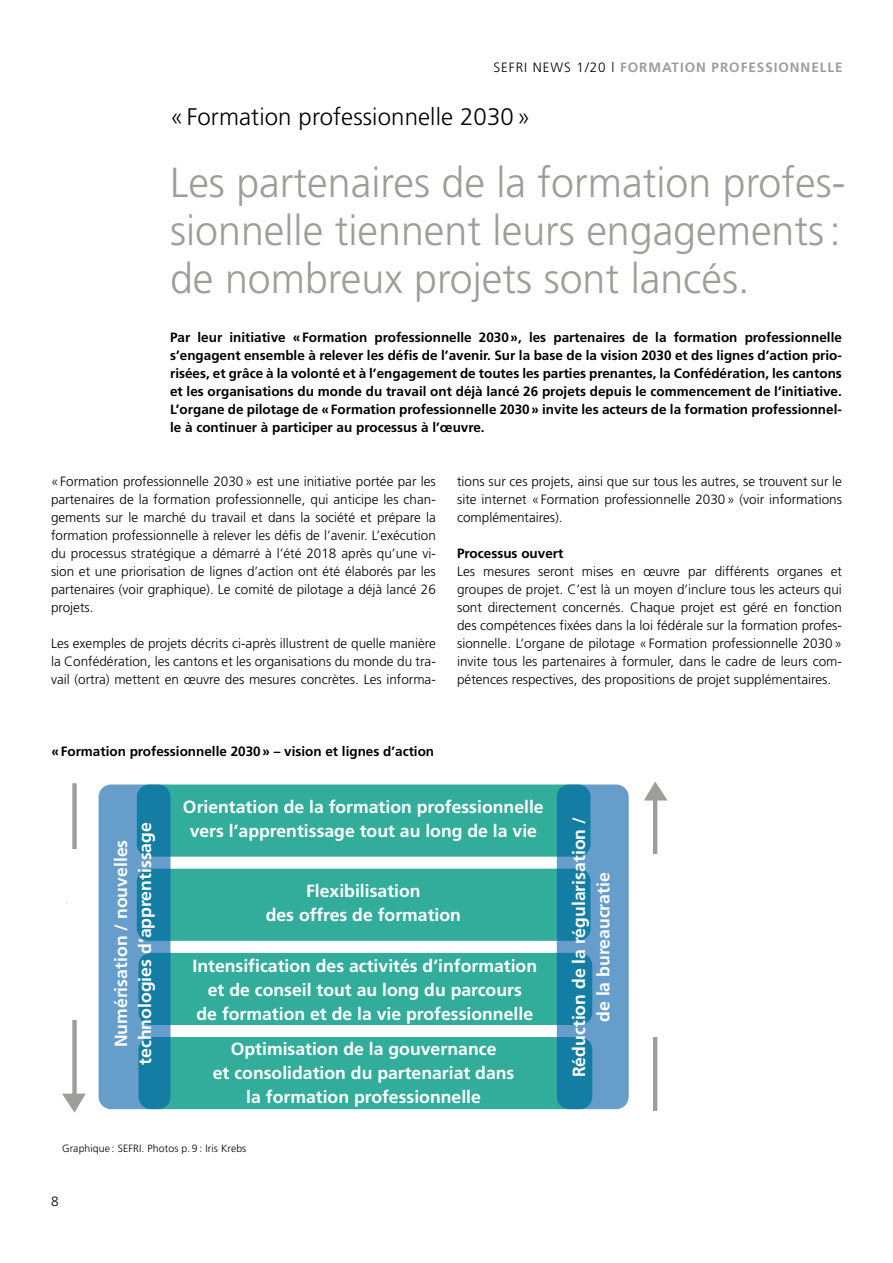
<style>
.page{position:relative;width:893px;height:1263px;background:#fff}
.page>*{position:absolute;margin:0;border:0;box-sizing:border-box;transform-origin:0 0}
.t1{font:300 42px/48px "Frutiger LT Std";color:#9d9d9c;text-align:justify}
.t2{font:300 24px "Frutiger LT Std";letter-spacing:.005em;color:#000}
.t3{font:700 17.55px/24.3px "Frutiger LT Std";color:#fff;text-align:center}
.t4{font:300 13.5px/18px "Frutiger LT Std";color:#000;text-align:justify}
.t5{font:700 13.5px/18px "Frutiger LT Std";color:#000;text-align:justify}
.t6{font:700 13.5px "Frutiger LT Std";letter-spacing:.07em;color:#9d9d9c}
.t7{font:300 10.5px "Frutiger LT Std";letter-spacing:.01em;color:#000}
.s1{font-weight:300;color:#000}
</style>
<div class="page">
<div style="left:72px;top:783px;width:5px;height:325px;background:#9d9d9c"></div>
<svg style="left:62px;top:1093px;width:24px;height:20px"></svg>
<div style="left:137px;top:784px;width:454px;height:73px;background:#33ad9b;border-radius:12px"></div>
<div style="left:137px;top:869px;width:454px;height:72px;background:#33ad9b;border-radius:12px"></div>
<div style="left:139px;top:953px;width:453px;height:72px;background:#33ad9b;border-radius:12px"></div>
<div style="left:139px;top:1037px;width:453px;height:72px;background:#33ad9b;border-radius:12px"></div>
<svg style="left:99px;top:784px;width:71px;height:325px;background:#4690bb"></svg>
<svg style="left:557px;top:784px;width:72px;height:325px;background:#4490ba"></svg>
<hr style="left:653px;top:786px;width:4px;height:325px;background:#9d9d9c">
<svg style="left:644px;top:781px;width:23px;height:19px"></svg>
<div style="left:67px;top:849px;width:19px;height:170px;background:#fff"></div>
<div style="left:645px;top:854px;width:19px;height:183px;background:#fff"></div>
<p class="t6" style="left:493px;top:59px;width:351px"><span class="s1">SEFRI NEWS 1/20 l</span> FORMATION PROFESSIONNELLE</p>
<p class="t2" style="left:170px;top:103px;width:362px">«Formation professionnelle 2030»</p>
<h1 class="t1" style="left:170px;top:159px;width:677px">Les partenaires de la formation profes&shy;sionnelle tiennent leurs engagements: de nombreux projets sont lancés.</h1>
<p class="t5" style="left:170px;top:329px;width:673px">Par leur initiative «Formation professionnelle 2030», les partenaires de la formation professionnelle s’engagent ensemble à relever les défis de l’avenir. Sur la base de la vision 2030 et des lignes d’action prio&shy;risées, et grâce à la volonté et à l’engagement de toutes les parties prenantes, la Confédération, les cantons et les organisations du monde du travail ont déjà lancé 26 projets depuis le commencement de l’initiative.<br>L’organe de pilotage de «Formation professionnelle 2030» invite les acteurs de la formation professionnel&shy;le à continuer à participer au processus à l’œuvre.</p>
<p class="t4" style="left:51px;top:473px;width:386px">«Formation professionnelle 2030» est une initiative portée par les partenaires de la formation professionnelle, qui anticipe les chan&shy;gements sur le marché du travail et dans la société et prépare la formation professionnelle à relever les défis de l’avenir. L’exécution du processus stratégique a démarré à l’été 2018 après qu’une vi&shy;sion et une priorisation de lignes d’action ont été élaborés par les partenaires (voir graphique). Le comité de pilotage a déjà lancé 26 projets.</p>
<p class="t4" style="left:51px;top:635px;width:386px">Les exemples de projets décrits ci-après illustrent de quelle manière la Confédération, les cantons et les organisations du monde du tra&shy;vail (ortra) mettent en œuvre des mesures concrètes. Les informa-</p>
<p class="t4" style="left:457px;top:472px;width:386px">tions sur ces projets, ainsi que sur tous les autres, se trouvent sur le site internet «Formation professionnelle 2030» (voir informations complémentaires).</p>
<p class="t5" style="left:457px;top:544px;width:108px">Processus ouvert</p>
<p class="t4" style="left:457px;top:563px;width:386px">Les mesures seront mises en œuvre par différents organes et groupes de projet. C’est là un moyen d’inclure tous les acteurs qui sont directement concernés. Chaque projet est géré en fonction des compétences fixées dans la loi fédérale sur la formation profes&shy;sionnelle. L’organe de pilotage «Formation professionnelle 2030» invite tous les partenaires à formuler, dans le cadre de leurs com&shy;pétences respectives, des propositions de projet supplémentaires.</p>
<p class="t5" style="left:51px;top:742px;width:384px">«Formation professionnelle 2030» – vision et lignes d’action</p>
<p class="t3" style="left:183px;top:795px;width:362px">Orientation de la formation professionnelle vers l’apprentissage tout au long de la vie</p>
<p class="t3" style="left:109px;top:1065px;width:244px;rotate:-90deg">Numérisation / nouvelles technologies d’apprentissage</p>
<p class="t3" style="left:567px;top:1077px;width:262px;rotate:-90deg">Réduction de la régularisation / de la bureaucratie</p>
<p class="t3" style="left:266px;top:879px;width:197px">Flexibilisation<br>des offres de formation</p>
<p class="t3" style="left:192px;top:954px;width:346px">Intensification des activités d’information et de conseil tout au long du parcours<br>de formation et de la vie professionnelle</p>
<p class="t3" style="left:213px;top:1037px;width:303px">Optimisation de la gouvernance<br>et consolidation du partenariat dans la formation professionnelle</p>
<p class="t7" style="left:62px;top:1142px;width:186px">Graphique : SEFRI. Photos p. 9 : Iris Krebs</p>
<p class="t4" style="left:51px;top:1193px;width:9px">8</p>
</div>
